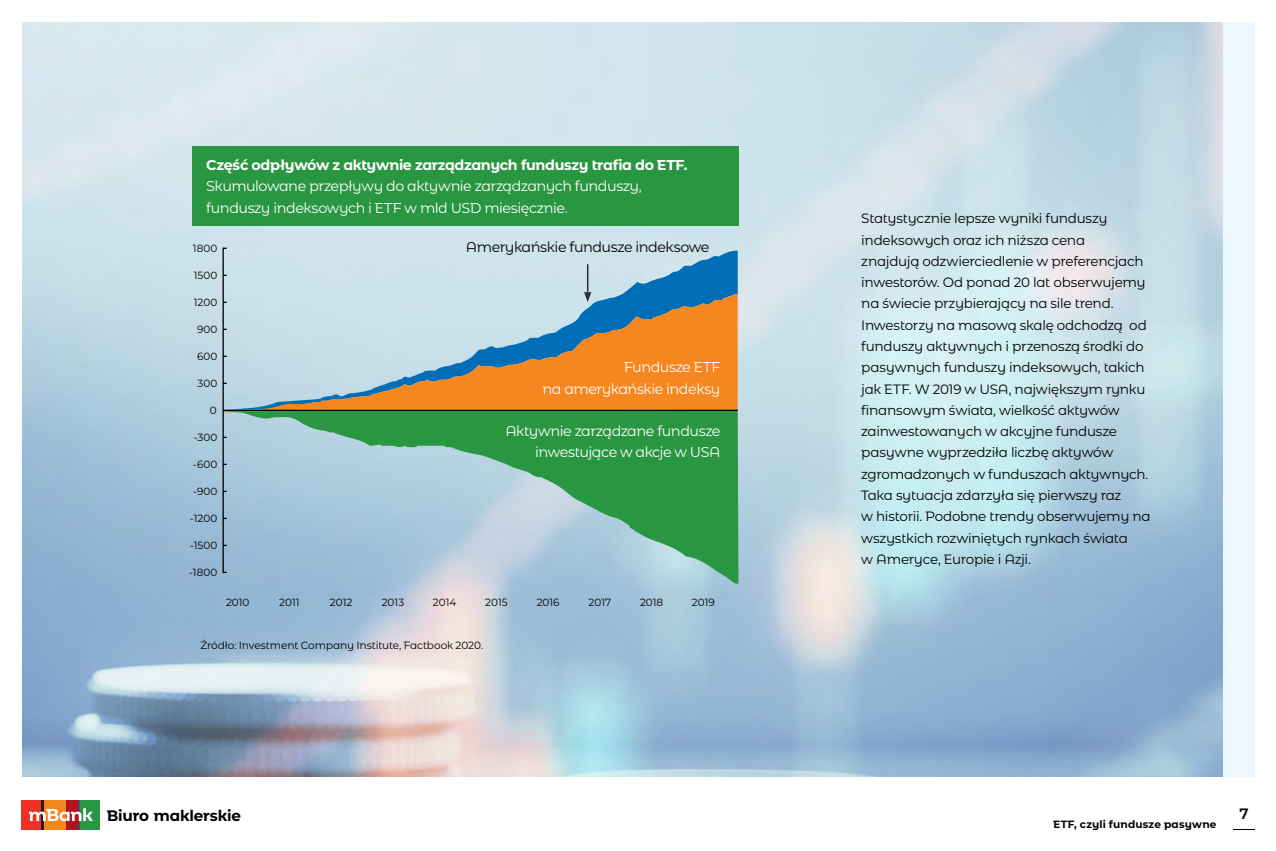
<style>
.page{position:relative;width:1276px;height:851px;background:#fff}
.page>*{position:absolute;margin:0;border:0;box-sizing:border-box;transform-origin:0 0}
.t1{font:700 15.15px "m Bank";letter-spacing:-.01em;color:#000}
.t2{font:600 15px "m Bank";color:#000}
.t3{font:14.25px/21.3px "m Bank";letter-spacing:-.03em;color:#fff}
.t4{font:700 14.25px "m Bank";letter-spacing:-.025em;color:#fff}
.t5{font:14.25px "m Bank";letter-spacing:-.03em;color:#000}
.t6{font:13.5px/21.3px "m Bank";letter-spacing:-.02em;color:#000}
.t7{font:10.5px "m Bank";color:#000}
.t8{font:700 10.5px "m Bank";letter-spacing:.015em;color:#000}
</style>
<div class="page">
<div style="left:65px;top:800px;width:14px;height:29px;background:#b0151a"></div>
<div style="left:44px;top:800px;width:21px;height:29px;background:#f6861f"></div>
<hr style="left:79px;top:800px;width:2px;height:29px;background:#006db7">
<div style="left:21px;top:800px;width:21px;height:29px;background:#ee3124"></div>
<div style="left:81px;top:800px;width:19px;height:29px;background:#299641"></div>
<hr style="left:42px;top:800px;width:2px;height:29px;background:#22201f">
<svg style="left:29px;top:808px;width:64px;height:13px"></svg>
<div style="left:22px;top:22px;width:1232px;height:754px;background:#e9f7fe"></div>
<img style="left:22px;top:22px;width:1200px;height:754px">
<svg style="left:225px;top:250px;width:512px;height:44px;background:#b4d4e4"></svg>
<svg style="left:224px;top:294px;width:513px;height:115px;background:#c2ae92"></svg>
<svg style="left:224px;top:409px;width:514px;height:175px;background:#7cb6a2"></svg>
<hr style="left:223px;top:409px;width:514px;height:2px;background:#000">
<hr style="left:222px;top:247px;width:2px;height:326px;background:#000">
<div style="left:192px;top:146px;width:546px;height:80px;background:#299641"></div>
<hr style="left:587px;top:264px;width:1px;height:30px;background:#000">
<svg style="left:584px;top:291px;width:7px;height:11px"></svg>
<p class="t4" style="left:206px;top:155px;width:482px">Część odpływów z aktywnie zarządzanych funduszy trafia do ETF.</p>
<p class="t3" style="left:206px;top:175px;width:437px">Skumulowane przepływy do aktywnie zarządzanych funduszy, funduszy indeksowych i ETF w mld USD miesięcznie.</p>
<p class="t7" style="left:193px;top:240px;width:26px">1800</p>
<p class="t7" style="left:194px;top:267px;width:25px">1500</p>
<p class="t7" style="left:194px;top:294px;width:25px">1200</p>
<p class="t7" style="left:197px;top:321px;width:22px">900</p>
<p class="t7" style="left:197px;top:348px;width:22px">600</p>
<p class="t7" style="left:197px;top:375px;width:21px">300</p>
<p class="t7" style="left:210px;top:402px;width:8px">0</p>
<p class="t7" style="left:194px;top:429px;width:25px">-300</p>
<p class="t7" style="left:193px;top:456px;width:26px">-600</p>
<p class="t7" style="left:193px;top:483px;width:26px">-900</p>
<p class="t7" style="left:190px;top:510px;width:29px">-1200</p>
<p class="t7" style="left:190px;top:537px;width:29px">-1500</p>
<p class="t7" style="left:189px;top:564px;width:30px">-1800</p>
<p class="t5" style="left:466px;top:237px;width:245px">Amerykańskie fundusze indeksowe</p>
<p class="t3" style="left:624px;top:356px;width:98px">Fundusze ETF</p>
<p class="t3" style="left:542px;top:377px;width:179px">na amerykańskie indeksy</p>
<p class="t3" style="left:505px;top:420px;width:217px;text-align:right">Aktywnie zarządzane fundusze inwestujące w akcje w USA</p>
<p class="t7" style="left:226px;top:594px;width:25px">2010</p>
<p class="t7" style="left:279px;top:594px;width:22px">2011</p>
<p class="t7" style="left:330px;top:594px;width:24px">2012</p>
<p class="t7" style="left:382px;top:594px;width:24px">2013</p>
<p class="t7" style="left:433px;top:594px;width:25px">2014</p>
<p class="t7" style="left:485px;top:594px;width:24px">2015</p>
<p class="t7" style="left:537px;top:594px;width:24px">2016</p>
<p class="t7" style="left:588px;top:594px;width:24px">2017</p>
<p class="t7" style="left:640px;top:594px;width:25px">2018</p>
<p class="t7" style="left:692px;top:594px;width:24px">2019</p>
<p class="t7" style="left:201px;top:637px;width:284px">Źródło: Investment Company Institute, Factbook 2020.</p>
<p class="t6" style="left:861px;top:207px;width:291px">Statystycznie lepsze wyniki funduszy indeksowych oraz ich niższa cena<br>znajdują odzwierciedlenie w preferencjach inwestorów. Od ponad 20 lat obserwujemy na świecie przybierający na sile trend.<br>Inwestorzy na masową skalę odchodzą od funduszy aktywnych i przenoszą środki do pasywnych funduszy indeksowych, takich jak ETF. W 2019 w USA, największym rynku finansowym świata, wielkość aktywów zainwestowanych w akcyjne fundusze pasywne wyprzedziła liczbę aktywów zgromadzonych w funduszach aktywnych.<br>Taka sytuacja zdarzyła się pierwszy raz<br>w historii. Podobne trendy obserwujemy na wszystkich rozwiniętych rynkach świata</p>
<p class="t6" style="left:861px;top:547px;width:171px">w Ameryce, Europie i Azji.</p>
<p class="t1" style="left:107px;top:804px;width:135px">Biuro maklerskie</p>
<p class="t2" style="left:1239px;top:803px;width:11px">7</p>
<p class="t8" style="left:1053px;top:816px;width:165px">ETF, czyli fundusze pasywne</p>
</div>
